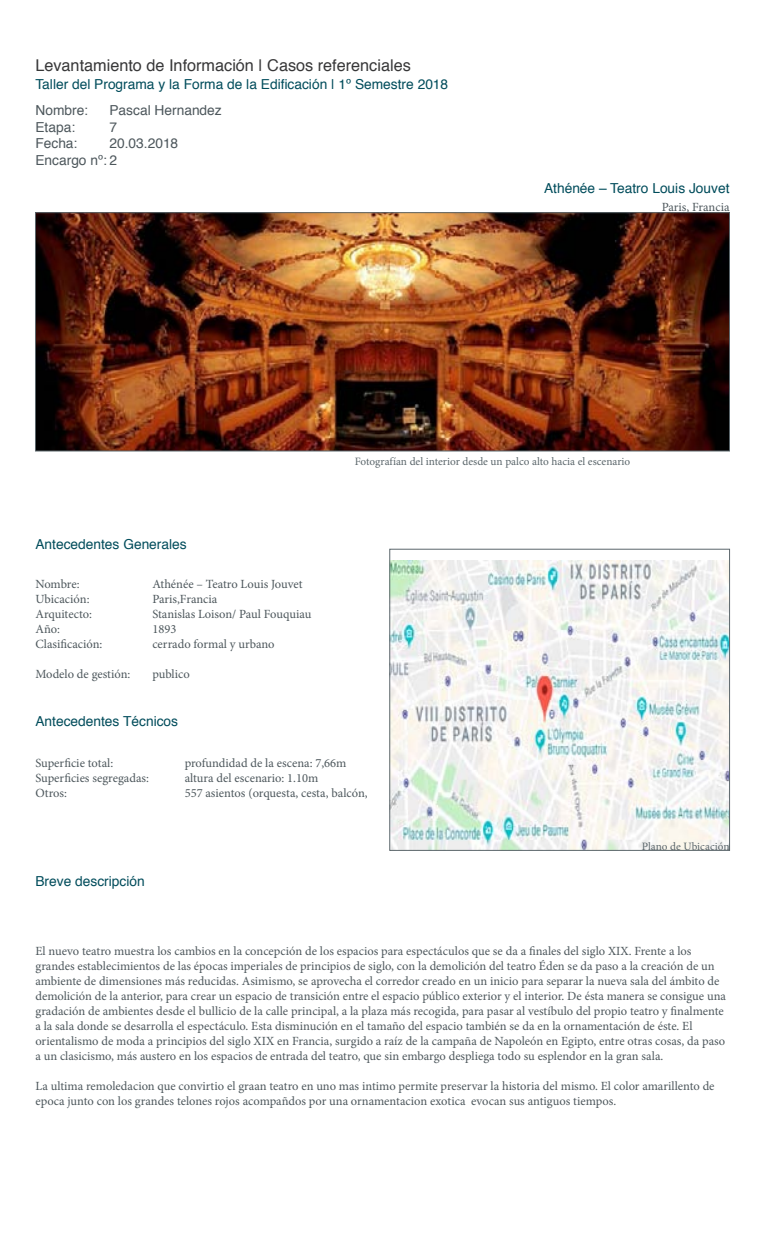
<style>
.page{position:relative;width:765px;height:1260px;background:#fff}
.page>*{position:absolute;margin:0;border:0;box-sizing:border-box;transform-origin:0 0}
.t1{font:16.25px "Helvetica";color:#373738}
.t2{font:13.75px "Helvetica";color:#004c5b}
.t3{font:13.75px/16.5px "Helvetica";color:#4d575c}
.t4{font:12.5px/15px "Minion Pro";color:#4d575c}
.t5{font:11.25px "Minion Pro";color:#5b666b}
</style>
<div class="page">
<img style="left:392px;top:560px;width:336px;height:288px">
<div style="left:390px;top:549px;width:340px;height:301px;border:1px solid #5b666b"></div>
<img style="left:37px;top:215px;width:691px;height:234px">
<div style="left:35px;top:213px;width:695px;height:238px;border:1px solid #5b666b"></div>
<h1 class="t1" style="left:35px;top:53px;width:377px">Levantamiento de Información | Casos referenciales</h1>
<p class="t2" style="left:35px;top:73px;width:414px">Taller del Programa y la Forma de la Edificación | 1º Semestre 2018</p>
<p class="t3" style="left:35px;top:103px;width:54px">Nombre:<br>Etapa:<br>Fecha:</p>
<p class="t3" style="left:109px;top:103px;width:114px">Pascal Hernandez</p>
<p class="t3" style="left:109px;top:119px;width:9px">7</p>
<p class="t3" style="left:109px;top:136px;width:70px">20.03.2018</p>
<p class="t3" style="left:35px;top:152px;width:83px">Encargo nº: 2</p>
<p class="t2" style="left:544px;top:178px;width:187px">Athénée – Teatro Louis Jouvet</p>
<p class="t4" style="left:662px;top:199px;width:69px">Paris, Francia</p>
<p class="t2" style="left:35px;top:534px;width:153px">Antecedentes Generales</p>
<p class="t4" style="left:35px;top:576px;width:69px">Nombre:<br>Ubicación:<br>Arquitecto:<br>Año:<br>Clasificación:</p>
<p class="t4" style="left:35px;top:666px;width:97px">Modelo de gestión:</p>
<p class="t4" style="left:152px;top:576px;width:161px">Athénée – Teatro Louis Jouvet<br>Paris,Francia<br>Stanislas Loison/ Paul Fouquiau<br>1893<br>cerrado formal y urbano</p>
<p class="t4" style="left:152px;top:666px;width:39px">publico</p>
<p class="t5" style="left:355px;top:453px;width:277px">Fotografían del interior desde un palco alto hacia el escenario</p>
<p class="t2" style="left:35px;top:711px;width:144px">Antecedentes Técnicos</p>
<p class="t4" style="left:35px;top:756px;width:115px">Superficie total:<br>Superficies segregadas:<br>Otros:</p>
<p class="t4" style="left:185px;top:756px;width:185px">profundidad de la escena: 7,66m altura del escenario: 1.10m<br>557 asientos (orquesta, cesta, balcón,</p>
<p class="t2" style="left:35px;top:870px;width:111px">Breve descripción</p>
<p class="t5" style="left:642px;top:839px;width:89px">Plano de Ubicación</p>
<p class="t4" style="left:35px;top:944px;width:692px">El nuevo teatro muestra los cambios en la concepción de los espacios para espectáculos que se da a finales del siglo XIX. Frente a los grandes establecimientos de las épocas imperiales de principios de siglo, con la demolición del teatro Éden se da paso a la creación de un ambiente de dimensiones más reducidas. Asimismo, se aprovecha el corredor creado en un inicio para separar la nueva sala del ámbito de demolición de la anterior, para crear un espacio de transición entre el espacio público exterior y el interior. De ésta manera se consigue una gradación de ambientes desde el bullicio de la calle principal, a la plaza más recogida, para pasar al vestíbulo del propio teatro y finalmente a la sala donde se desarrolla el espectáculo. Esta disminución en el tamaño del espacio también se da en la ornamentación de éste. El orientalismo de moda a principios del siglo XIX en Francia, surgido a raíz de la campaña de Napoleón en Egipto, entre otras cosas, da paso a un clasicismo, más austero en los espacios de entrada del teatro, que sin embargo despliega todo su esplendor en la gran sala.</p>
<p class="t4" style="left:35px;top:1079px;width:681px">La ultima remoledacion que convirtio el graan teatro en uno mas intimo permite preservar la historia del mismo. El color amarillento de epoca junto con los grandes telones rojos acompañdos por una ornamentacion exotica evocan sus antiguos tiempos.</p>
</div>
